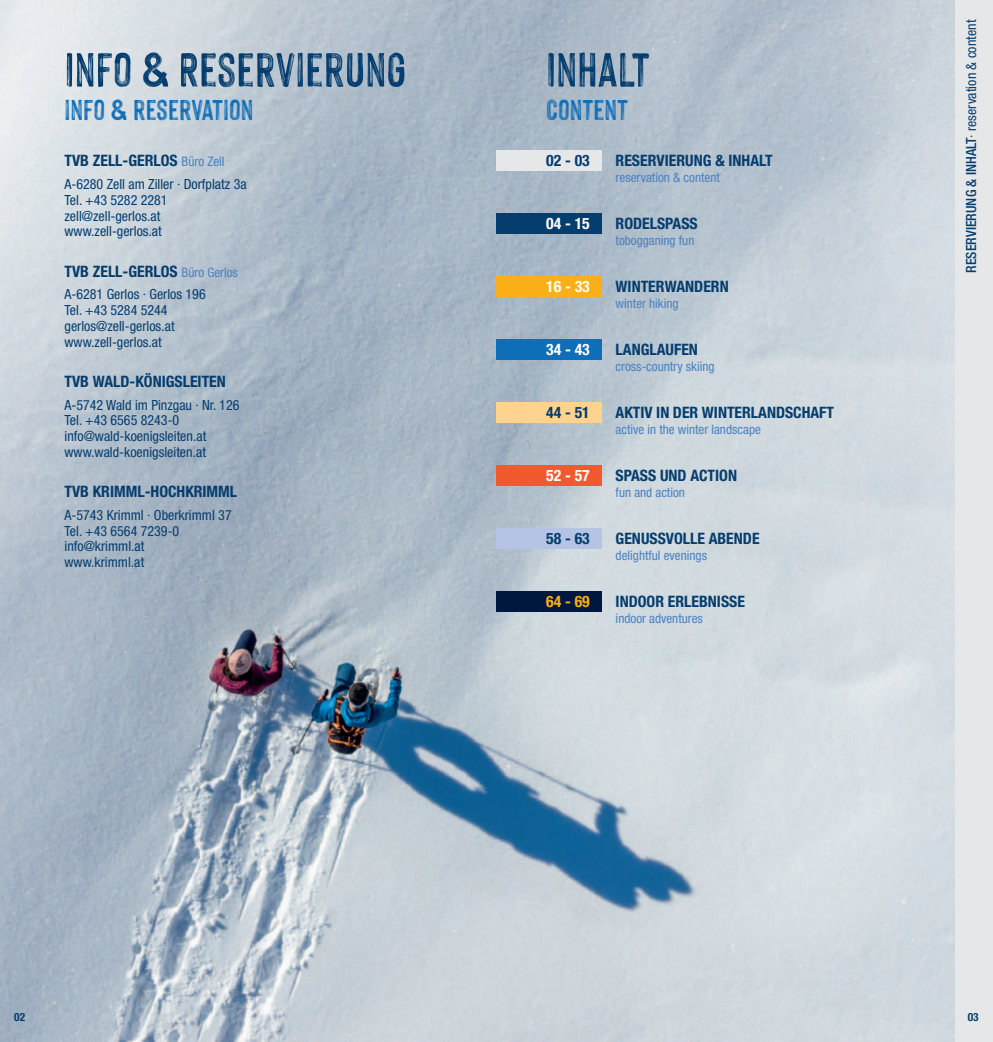
<style>
.page{position:relative;width:993px;height:1042px;background:#fff}
.page>*{position:absolute;margin:0;border:0;box-sizing:border-box;transform-origin:0 0}
.t1{font:52.5px "Hackney Vector";color:#053d6e}
.t2{font:31.5px "Hackney Vector";color:#0f6eb8}
.t3{font:700 condensed 15.75px "Helvetica Neue LT Pro";color:#053d6e}
.t4{font:700 condensed 15.75px "Helvetica Neue LT Pro";color:#fff}
.t5{font:700 condensed 15.75px "Helvetica Neue LT Pro";color:#faaf18}
.t6{font:condensed 14px/15.8px "Helvetica Neue LT Pro";color:#053d6e}
.t7{font:condensed 13.12px "Helvetica Neue LT Pro";color:#4a81c2}
.t8{font:700 condensed 11.38px "Helvetica Neue LT Pro";color:#053d6e}
.s1{font-weight:400;font-size:13.12px;color:#4a81c2}
.s2{font-weight:500}
</style>
<div class="page">
<img style="left:0;top:0;width:954px;height:1042px">
<div style="left:496px;top:151px;width:106px;height:20px;background:#e6e7e9"></div>
<div style="left:496px;top:403px;width:106px;height:20px;background:#fed38d"></div>
<div style="left:496px;top:277px;width:106px;height:20px;background:#faaf18"></div>
<div style="left:496px;top:529px;width:106px;height:20px;background:#b5c4e4"></div>
<div style="left:496px;top:214px;width:106px;height:20px;background:#053d6e"></div>
<div style="left:496px;top:466px;width:106px;height:20px;background:#f1592f"></div>
<div style="left:496px;top:340px;width:106px;height:20px;background:#0f6eb8"></div>
<div style="left:496px;top:592px;width:106px;height:20px;background:#001740"></div>
<div style="left:954px;top:0;width:38px;height:1042px;background:#e6e7e9"></div>
<h1 class="t1" style="left:64px;top:46px;width:343px">INFO &amp; RESERVIERUNG</h1>
<h2 class="t2" style="left:64px;top:95px;width:190px">INFO &amp; RESERVATION</h2>
<p class="t3" style="left:64px;top:152px;width:161px">TVB ZELL-GERLOS <span class="s1">Büro Zell</span></p>
<p class="t6" style="left:64px;top:176px;width:183px">A-6280 Zell am Ziller · Dorfplatz 3a<br>Tel. +43 5282 2281 zell@zell-gerlos.at www.zell-gerlos.at</p>
<p class="t3" style="left:64px;top:263px;width:175px">TVB ZELL-GERLOS <span class="s1">Büro Gerlos</span></p>
<p class="t6" style="left:64px;top:286px;width:143px">A-6281 Gerlos · Gerlos 196<br>Tel. +43 5284 5244 gerlos@zell-gerlos.at www.zell-gerlos.at</p>
<p class="t3" style="left:64px;top:373px;width:163px">TVB WALD-KÖNIGSLEITEN</p>
<p class="t6" style="left:64px;top:397px;width:176px">A-5742 Wald im Pinzgau · Nr. 126<br>Tel. +43 6565 8243-0 info@wald-koenigsleiten.at www.wald-koenigsleiten.at</p>
<p class="t3" style="left:64px;top:483px;width:174px">TVB KRIMML-HOCHKRIMML</p>
<p class="t6" style="left:64px;top:507px;width:169px">A-5743 Krimml · Oberkrimml 37<br>Tel. +43 6564 7239-0 info@krimml.at<br>www.krimml.at</p>
<h1 class="t1" style="left:546px;top:46px;width:105px">INHALT</h1>
<h2 class="t2" style="left:546px;top:95px;width:84px">CONTENT</h2>
<p class="t3" style="left:546px;top:152px;width:45px">02 - 03</p>
<p class="t3" style="left:615px;top:152px;width:159px">RESERVIERUNG &amp; INHALT</p>
<p class="t7" style="left:615px;top:170px;width:106px">reservation &amp; content</p>
<p class="t4" style="left:546px;top:215px;width:45px">04 - 15</p>
<p class="t3" style="left:615px;top:215px;width:84px">RODELSPASS</p>
<p class="t7" style="left:615px;top:233px;width:80px">tobogganing fun</p>
<p class="t4" style="left:546px;top:278px;width:45px">16 - 33</p>
<p class="t3" style="left:615px;top:278px;width:115px">WINTERWANDERN</p>
<p class="t7" style="left:615px;top:296px;width:64px">winter hiking</p>
<p class="t4" style="left:546px;top:341px;width:45px">34 - 43</p>
<p class="t3" style="left:615px;top:341px;width:84px">LANGLAUFEN</p>
<p class="t7" style="left:615px;top:359px;width:100px">cross-country skiing</p>
<p class="t3" style="left:546px;top:404px;width:45px">44 - 51</p>
<p class="t3" style="left:615px;top:404px;width:220px">AKTIV IN DER WINTERLANDSCHAFT</p>
<p class="t7" style="left:615px;top:422px;width:147px">active in the winter landscape</p>
<p class="t4" style="left:546px;top:467px;width:45px">52 - 57</p>
<p class="t3" style="left:615px;top:467px;width:123px">SPASS UND ACTION</p>
<p class="t7" style="left:615px;top:485px;width:71px">fun and action</p>
<p class="t3" style="left:546px;top:530px;width:45px">58 - 63</p>
<p class="t3" style="left:615px;top:530px;width:145px">GENUSSVOLLE ABENDE</p>
<p class="t7" style="left:615px;top:548px;width:93px">delightful evenings</p>
<p class="t5" style="left:546px;top:593px;width:45px">64 - 69</p>
<p class="t3" style="left:615px;top:593px;width:131px">INDOOR ERLEBNISSE</p>
<p class="t7" style="left:615px;top:611px;width:89px">indoor adventures</p>
<p class="t6" style="left:963px;top:273px;width:255px;rotate:-90deg"><span class="s2">RESERVIERUNG &amp; INHALT</span>· reservation &amp; content</p>
<p class="t8" style="left:14px;top:1011px;width:12px">02</p>
<p class="t8" style="left:967px;top:1011px;width:12px">03</p>
</div>
